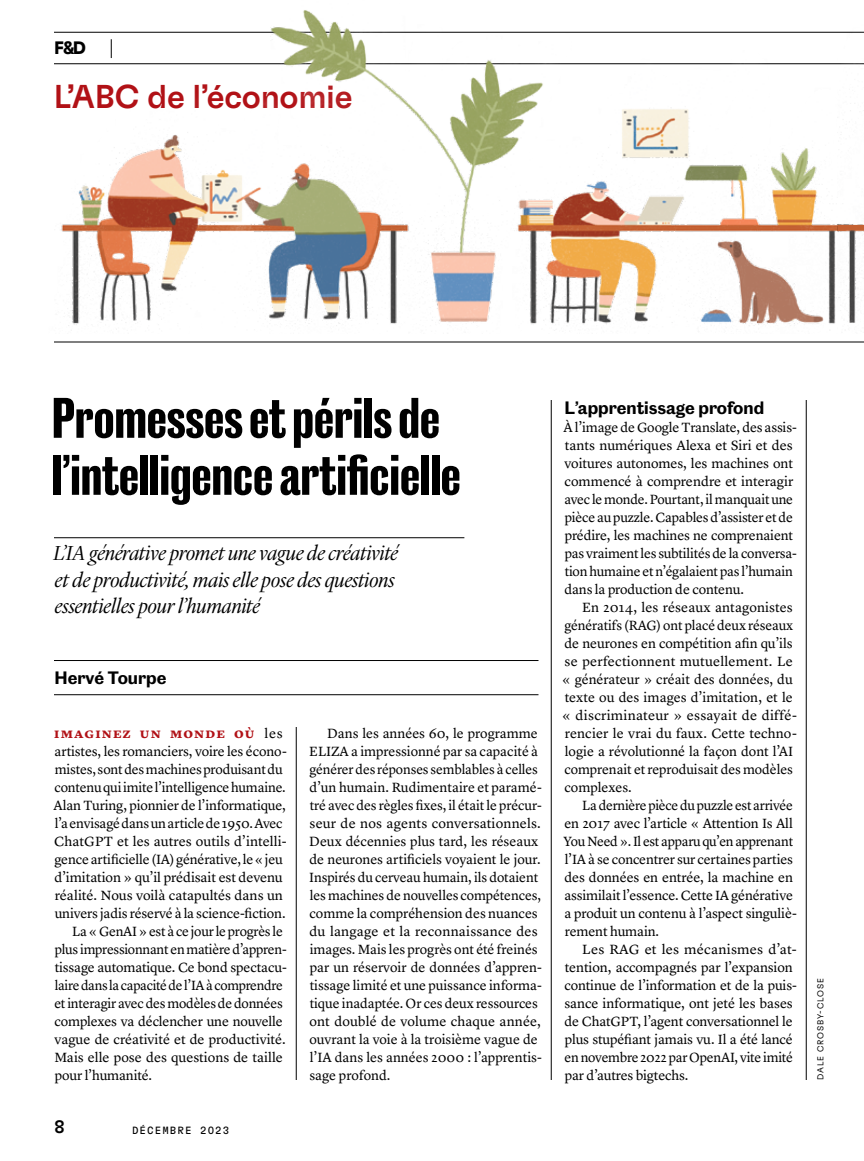
<style>
.page{position:relative;width:864px;height:1161px;background:#fff}
.page>*{position:absolute;margin:0;border:0;box-sizing:border-box;transform-origin:0 0}
.t1{font:700 52.5px/57px "Caslon Doric Condensed";color:#000}
.t2{font:500 33px "GT Flexa";letter-spacing:-.01em;color:#b11116}
.t3{font:italic 300 21px/26.2px "Lyon Display";color:#000}
.t4{font:700 18px "GT Flexa";color:#000}
.t5{font:500 18px "GT Flexa";color:#000}
.t6{font:600 16.5px "Caslon Doric";color:#000}
.t7{font:13.8px/18px "Lyon Text";letter-spacing:-.01em;color:#000}
.t8{font:700 13.8px "Lyon Text";letter-spacing:.08em;color:#b11116}
.t9{font:10.5px "GT Flexa Mono";letter-spacing:.1em;color:#000}
.t10{font:300 8.7px "GT Flexa";letter-spacing:.1em;color:#000}
.s1{font-weight:400;color:#000}
</style>
<div class="page">
<hr style="left:551px;top:400px;width:1px;height:680px;background:#000">
<hr style="left:54px;top:342px;width:810px;height:1px;background:#000">
<hr style="left:806px;top:400px;width:1px;height:680px;background:#000">
<hr style="left:296px;top:728px;width:1px;height:352px;background:#000">
<hr style="left:54px;top:660px;width:484px;height:1px;background:#000">
<hr style="left:54px;top:694px;width:484px;height:1px;background:#000">
<hr style="left:54px;top:537px;width:410px;height:1px;background:#000">
<img style="left:54px;top:10px;width:783px;height:316px">
<img style="left:837px;top:31px;width:27px;height:292px">
<h3 class="t4" style="left:54px;top:37px;width:33px">F&amp;D</h3>
<h2 class="t2" style="left:54px;top:76px;width:300px">L’ABC de l’économie</h2>
<h1 class="t1" style="left:52px;top:387px;width:410px">Promesses et périls de l’intelligence artificielle</h1>
<h3 class="t3" style="left:54px;top:539px;width:346px">L’IA générative promet une vague de créativité et de productivité, mais elle pose des questions essentielles pour l’humanité</h3>
<p class="t6" style="left:55px;top:665px;width:114px">Hervé Tourpe</p>
<p class="t8" style="left:54px;top:723px;width:230px">imaginez un monde où <span class="s1">les</span></p>
<p class="t7" style="left:55px;top:741px;width:234px">artistes, les romanciers, voire les écono-</p>
<p class="t7" style="left:55px;top:759px;width:229px">mistes, sont des machines produisant du</p>
<p class="t7" style="left:54px;top:777px;width:233px">contenu qui imite l’intelligence humaine.</p>
<p class="t7" style="left:54px;top:795px;width:234px">Alan Turing, pionnier de l’informatique,</p>
<p class="t7" style="left:55px;top:813px;width:229px">l’a envisagé dans un article de1950. Avec</p>
<p class="t7" style="left:54px;top:831px;width:234px">ChatGPT et les autres outils d’intelli-</p>
<p class="t7" style="left:54px;top:849px;width:230px">gence artificielle (IA) générative, le «jeu</p>
<p class="t7" style="left:54px;top:867px;width:230px">d’imitation » qu’il prédisait est devenu</p>
<p class="t7" style="left:55px;top:885px;width:230px">réalité. Nous voilà catapultés dans un</p>
<p class="t7" style="left:55px;top:903px;width:232px">univers jadis réservé à la science-fiction.</p>
<p class="t7" style="left:72px;top:921px;width:212px">La «GenAI» est à ce jour le progrès le</p>
<p class="t7" style="left:55px;top:939px;width:233px">plus impressionnant en matière d’appren-</p>
<p class="t7" style="left:55px;top:957px;width:234px">tissage automatique. Ce bond spectacu-</p>
<p class="t7" style="left:55px;top:975px;width:230px">laire dans la capacité de l’IA à comprendre</p>
<p class="t7" style="left:54px;top:993px;width:230px">et interagir avec des modèles de données</p>
<p class="t7" style="left:54px;top:1011px;width:230px">complexes va déclencher une nouvelle</p>
<p class="t7" style="left:55px;top:1029px;width:233px">vague de créativité et de productivité.</p>
<p class="t7" style="left:54px;top:1047px;width:230px">Mais elle pose des questions de taille</p>
<p class="t7" style="left:55px;top:1065px;width:99px">pour l’humanité.</p>
<h3 class="t5" style="left:55px;top:1116px;width:12px">8</h3>
<p class="t9" style="left:132px;top:1124px;width:99px">DÉCEMBRE 2023</p>
<p class="t7" style="left:309px;top:723px;width:234px;text-indent:18px">Dans les années 60, le programme ELIZA a impressionné par sa capacité à générer des réponses semblables à celles d’un humain. Rudimentaire et paramé&shy;tré avec des règles fixes, il était le précur&shy;seur de nos agents conversationnels.<br>Deux décennies plus tard, les réseaux de neurones artificiels voyaient le jour.<br>Inspirés du cerveau humain, ils dotaient les machines de nouvelles compétences, comme la compréhension des nuances du langage et la reconnaissance des images. Mais les progrès ont été freinés par un réservoir de données d’appren&shy;tissage limité et une puissance informa&shy;tique inadaptée. Or ces deux ressources ont doublé de volume chaque année, ouvrant la voie à la troisième vague de l’IA dans les années 2000 : l’apprentis&shy;sage profond.</p>
<p class="t6" style="left:565px;top:395px;width:201px">L’apprentissage profond</p>
<p class="t7" style="left:564px;top:417px;width:235px">À l’image de Google Translate, des assis&shy;tants numériques Alexa et Siri et des voitures autonomes, les machines ont commencé à comprendre et interagir avec le monde. Pourtant, il manquait une pièce au puzzle. Capables d’assister et de prédire, les machines ne comprenaient pas vraiment les subtilités de la conversa&shy;tion humaine et n’égalaient pas l’humain dans la production de contenu.</p>
<p class="t7" style="left:562px;top:597px;width:236px;text-indent:20px">En 2014, les réseaux antagonistes génératifs (RAG) ont placé deux réseaux de neurones en compétition afin qu’ils se perfectionnent mutuellement. Le « générateur » créait des données, du texte ou des images d’imitation, et le « discriminateur » essayait de diffé&shy;rencier le vrai du faux. Cette techno&shy;logie a révolutionné la façon dont l’AI comprenait et reproduisait des modèles complexes.</p>
<p class="t7" style="left:564px;top:795px;width:235px;text-indent:19px">La dernière pièce du puzzle est arrivée en 2017 avec l’article « Attention Is All You Need». Il est apparu qu’en apprenant l’IA à se concentrer sur certaines parties des données en entrée, la machine en assimilait l’essence. Cette IA générative a produit un contenu à l’aspect singuliè&shy;rement humain.</p>
<p class="t7" style="left:564px;top:939px;width:234px;text-indent:18px">Les RAG et les mécanismes d’at&shy;tention, accompagnés par l’expansion continue de l’information et de la puis&shy;sance informatique, ont jeté les bases de ChatGPT, l’agent conversationnel le plus stupéfiant jamais vu. Il a été lancé en novembre 2022 par OpenAI, vite imité par d’autres bigtechs.</p>
<p class="t10" style="left:815px;top:1080px;width:103px;rotate:-90deg">DALE CROSBY-CLOSE</p>
</div>
